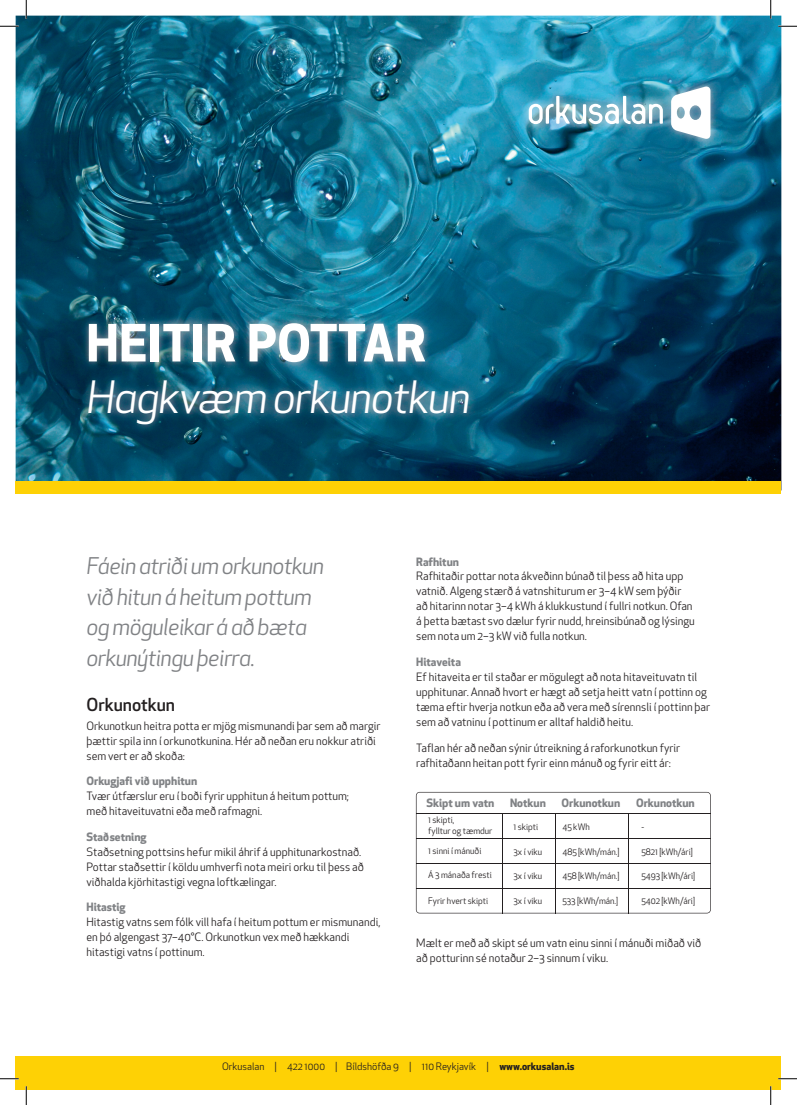
<style>
.page{position:relative;width:797px;height:1105px;background:#fff}
.page>*{position:absolute;margin:0;border:0;box-sizing:border-box;transform-origin:0 0}
.t1{font:700 50px "Apex New";letter-spacing:.015em;color:#fff}
.t2{font:italic 43.5px "Apex New";letter-spacing:-.025em;color:#fff}
.t3{font:italic 22.5px/30.6px "Apex New";letter-spacing:-.025em;color:#808285}
.t4{font:500 17.5px "Apex New";color:#231f20}
.t5{font:11.25px/15px "Apex New";color:#231f20}
.t6{font:700 11.25px "Apex New";color:#808285}
.t7{font:10px "Apex New";color:#231f20}
.t8{font:8.75px/11.2px "Apex New";color:#231f20}
.s1{font-weight:700}
</style>
<div class="page">
<img style="left:16px;top:16px;width:765px;height:465px">
<div style="left:16px;top:1056px;width:765px;height:33px;background:#fed105"></div>
<div style="left:16px;top:481px;width:765px;height:12px;background:#fed105"></div>
<img style="left:519px;top:77px;width:201px;height:71px">
<svg style="left:671px;top:86px;width:39px;height:53px"></svg>
<svg style="left:528px;top:96px;width:135px;height:28px"></svg>
<img style="left:79px;top:314px;width:399px;height:120px">
<svg style="left:416px;top:792px;width:294px;height:121px"></svg>
<hr style="left:416px;top:813px;width:294px;height:1px;background:#231f20">
<hr style="left:416px;top:838px;width:294px;height:1px;background:#231f20">
<hr style="left:502px;top:814px;width:1px;height:99px;background:#231f20">
<hr style="left:555px;top:814px;width:1px;height:99px;background:#231f20">
<hr style="left:628px;top:814px;width:1px;height:99px;background:#231f20">
<hr style="left:416px;top:863px;width:294px;height:1px;background:#231f20">
<hr style="left:416px;top:888px;width:294px;height:1px;background:#231f20">
<svg style="left:0;top:25px;width:19px;height:2px"></svg>
<svg style="left:778px;top:25px;width:19px;height:2px"></svg>
<svg style="left:0;top:1078px;width:19px;height:1px"></svg>
<svg style="left:778px;top:1078px;width:19px;height:1px"></svg>
<svg style="left:25px;top:0;width:2px;height:19px"></svg>
<svg style="left:25px;top:1086px;width:2px;height:19px"></svg>
<svg style="left:770px;top:0;width:1px;height:19px"></svg>
<svg style="left:770px;top:1086px;width:1px;height:19px"></svg>
<h1 class="t1" style="left:86px;top:307px;width:341px">HEITIR POTTAR</h1>
<h2 class="t2" style="left:86px;top:370px;width:385px">Hagkvæm orkunotkun</h2>
<h3 class="t3" style="left:86px;top:550px;width:239px">Fáein atriði um orkunotkun við hitun á heitum pottum og möguleikar á að bæta orkunýtingu þeirra.</h3>
<h3 class="t4" style="left:86px;top:693px;width:90px">Orkunotkun</h3>
<p class="t5" style="left:86px;top:718px;width:296px">Orkunotkun heitra potta er mjög mismunandi þar sem að margir þættir spila inn í orkunotkunina. Hér að neðan eru nokkur atriði sem vert er að skoða:</p>
<p class="t6" style="left:86px;top:773px;width:112px">Orkugjafi við upphitun</p>
<p class="t5" style="left:86px;top:788px;width:264px">Tvær útfærslur eru í boði fyrir upphitun á heitum pottum; með hitaveituvatni eða með rafmagni.</p>
<p class="t6" style="left:86px;top:828px;width:62px">Staðsetning</p>
<p class="t5" style="left:86px;top:844px;width:279px">Staðsetning pottsins hefur mikil áhrif á upphitunarkostnað.<br>Pottar staðsettir í köldu umhverfi nota meiri orku til þess að viðhalda kjörhitastigi vegna loftkælingar.</p>
<p class="t6" style="left:86px;top:899px;width:41px">Hitastig</p>
<p class="t5" style="left:86px;top:915px;width:295px">Hitastig vatns sem fólk vill hafa í heitum pottum er mismunandi, en þó algengast 37–40°C. Orkunotkun vex með hækkandi hitastigi vatns í pottinum.</p>
<p class="t6" style="left:416px;top:553px;width:44px">Rafhitun</p>
<p class="t5" style="left:416px;top:569px;width:280px">Rafhitaðir pottar nota ákveðinn búnað til þess að hita upp vatnið. Algeng stærð á vatnshiturum er 3–4 kW sem þýðir að hitarinn notar 3–4 kWh á klukkustund í fullri notkun. Ofan á þetta bætast svo dælur fyrir nudd, hreinsibúnað og lýsingu sem nota um 2–3 kW við fulla notkun.</p>
<p class="t6" style="left:416px;top:654px;width:46px">Hitaveita</p>
<p class="t5" style="left:416px;top:669px;width:295px">Ef hitaveita er til staðar er mögulegt að nota hitaveituvatn til upphitunar. Annað hvort er hægt að setja heitt vatn í pottinn og tæma eftir hverja notkun eða að vera með sírennsli í pottinn þar sem að vatninu í pottinum er alltaf haldið heitu.</p>
<p class="t5" style="left:416px;top:740px;width:265px">Taflan hér að neðan sýnir útreikning á raforkunotkun fyrir rafhitaðann heitan pott fyrir einn mánuð og fyrir eitt ár:</p>
<p class="t6" style="left:426px;top:795px;width:69px">Skipt um vatn</p>
<p class="t6" style="left:510px;top:795px;width:37px">Notkun</p>
<p class="t6" style="left:561px;top:795px;width:60px">Orkunotkun</p>
<p class="t6" style="left:636px;top:795px;width:60px">Orkunotkun</p>
<p class="t8" style="left:428px;top:814px;width:66px">1 skipti,<br>fylltur og tæmdur</p>
<p class="t8" style="left:428px;top:845px;width:55px">1 sinni í mánuði</p>
<p class="t8" style="left:428px;top:869px;width:65px">Á 3 mánaða fresti</p>
<p class="t8" style="left:428px;top:895px;width:61px">Fyrir hvert skipti</p>
<p class="t8" style="left:513px;top:821px;width:26px">1 skipti</p>
<p class="t8" style="left:513px;top:846px;width:30px">3x í viku</p>
<p class="t8" style="left:513px;top:871px;width:30px">3x í viku</p>
<p class="t8" style="left:513px;top:895px;width:30px">3x í viku</p>
<p class="t8" style="left:562px;top:821px;width:29px">45 kWh</p>
<p class="t8" style="left:562px;top:846px;width:58px">485 [kWh/mán.]</p>
<p class="t8" style="left:562px;top:871px;width:58px">458 [kWh/mán.]</p>
<p class="t8" style="left:562px;top:895px;width:57px">533 [kWh/mán.]</p>
<p class="t8" style="left:641px;top:821px;width:4px">-</p>
<p class="t8" style="left:641px;top:846px;width:53px">5821 [kWh/ári]</p>
<p class="t8" style="left:641px;top:871px;width:55px">5493 [kWh/ári]</p>
<p class="t8" style="left:641px;top:895px;width:55px">5402 [kWh/ári]</p>
<p class="t5" style="left:416px;top:935px;width:286px">Mælt er með að skipt sé um vatn einu sinni í mánuði miðað við að potturinn sé notaður 2–3 sinnum í viku.</p>
<p class="t7" style="left:222px;top:1060px;width:354px">Orkusalan | 422 1000 | Bíldshöfða 9 | 110 Reykjavík | <span class="s1">www.orkusalan.is</span></p>
</div>
